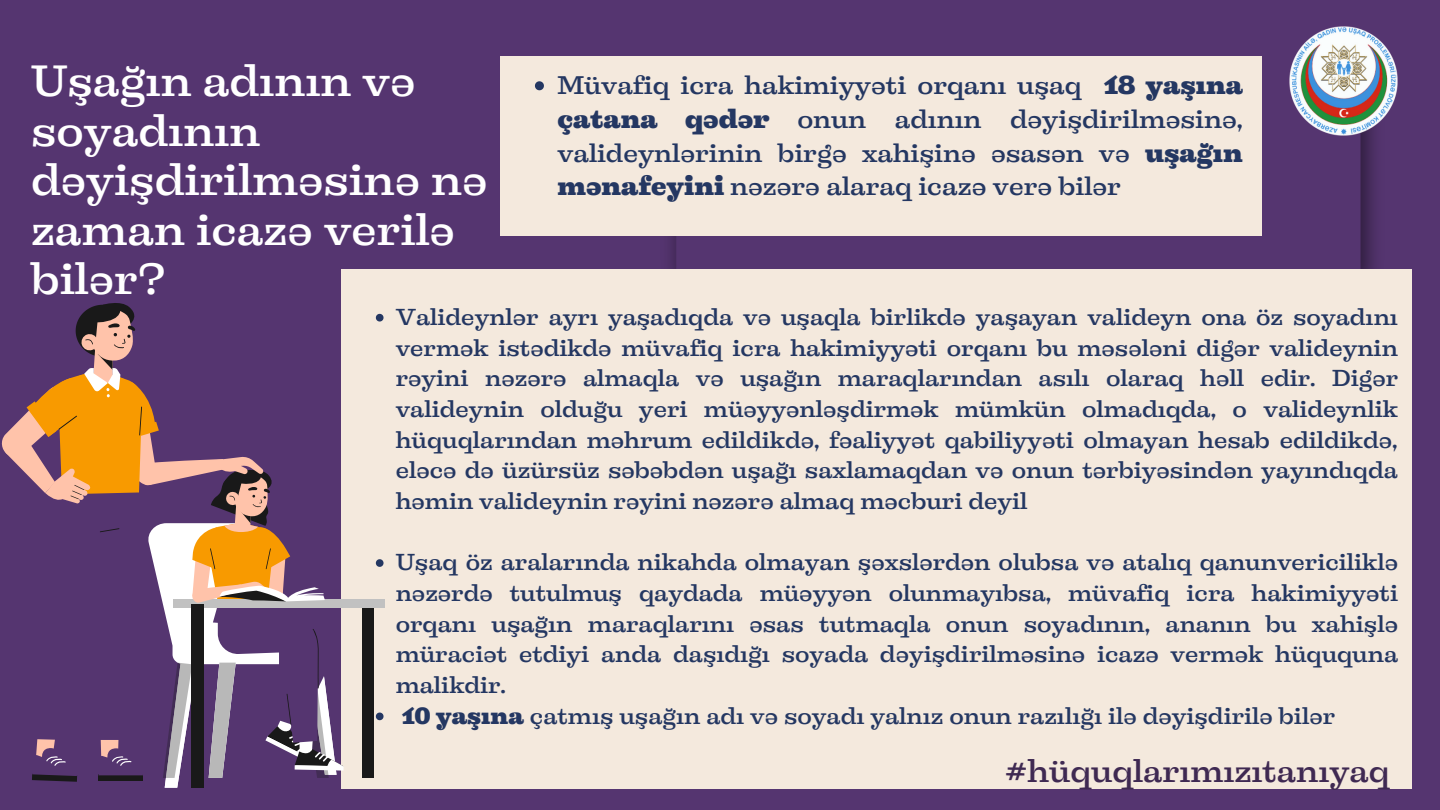
<style>
.page{position:relative;width:1440px;height:810px;background:#553570}
.page>*{position:absolute;margin:0;border:0;box-sizing:border-box;transform-origin:0 0}
.t1{font:500 41.6px/49.5px "Liberteen";color:#fff}
.t2{font:500 30px "Liberteen";color:#3f2952}
.t3{font:500 24.2px/33.8px "Liberteen";color:#243762;text-align:justify}
.t4{font:500 21.9px/30.7px "Liberteen";color:#243762;text-align:justify}
.s1{font-weight:900}
</style>
<div class="page">
<img style="left:671px;top:136px;width:704px;height:133px">
<div style="left:500px;top:57px;width:762px;height:179px;background:#f4e9dd"></div>
<div style="left:341px;top:269px;width:1071px;height:520px;background:#f4e9dd"></div>
<img style="left:1289px;top:26px;width:109px;height:110px">
<svg style="left:535px;top:81px;width:9px;height:9px"></svg>
<svg style="left:376px;top:314px;width:8px;height:8px"></svg>
<svg style="left:376px;top:559px;width:8px;height:8px"></svg>
<svg style="left:376px;top:713px;width:8px;height:7px"></svg>
<div style="left:173px;top:599px;width:212px;height:9px;background:#c1c1c1"></div>
<div style="left:362px;top:608px;width:12px;height:170px;background:#191919"></div>
<svg style="left:1px;top:303px;width:343px;height:485px"></svg>
<p class="t1" style="left:31px;top:56px;width:458px">Uşağın adının və soyadının dəyişdirilməsinə nə zaman icazə verilə bilər?</p>
<p class="t3" style="left:557px;top:68px;width:687px">Müvafiq icra hakimiyyəti orqanı uşaq <span class="s1">18 yaşına çatana qədər</span> onun adının dəyişdirilməsinə, valideynlərinin birgə xahişinə əsasən və <span class="s1">uşağın mənafeyini</span> nəzərə alaraq icazə verə bilər</p>
<p class="t4" style="left:396px;top:301px;width:1004px">Valideynlər ayrı yaşadıqda və uşaqla birlikdə yaşayan valideyn ona öz soyadını vermək istədikdə müvafiq icra hakimiyyəti orqanı bu məsələni digər valideynin rəyini nəzərə almaqla və uşağın maraqlarından asılı olaraq həll edir. Digər valideynin olduğu yeri müəyyənləşdirmək mümkün olmadıqda, o valideynlik hüquqlarından məhrum edildikdə, fəaliyyət qabiliyyəti olmayan hesab edildikdə, eləcə də üzürsüz səbəbdən uşağı saxlamaqdan və onun tərbiyəsindən yayındıqda həmin valideynin rəyini nəzərə almaq məcburi deyil</p>
<p class="t4" style="left:396px;top:547px;width:1004px">Uşaq öz aralarında nikahda olmayan şəxslərdən olubsa və atalıq qanunvericiliklə nəzərdə tutulmuş qaydada müəyyən olunmayıbsa, müvafiq icra hakimiyyəti orqanı uşağın maraqlarını əsas tutmaqla onun soyadının, ananın bu xahişlə müraciət etdiyi anda daşıdığı soyada dəyişdirilməsinə icazə vermək hüququna malikdir.</p>
<p class="t4" style="left:402px;top:700px;width:935px"><span class="s1">10 yaşına</span> çatmış uşağın adı və soyadı yalnız onun razılığı ilə dəyişdirilə bilər</p>
<p class="t2" style="left:1005px;top:749px;width:386px">#hüquqlarımızıtanıyaq</p>
</div>
